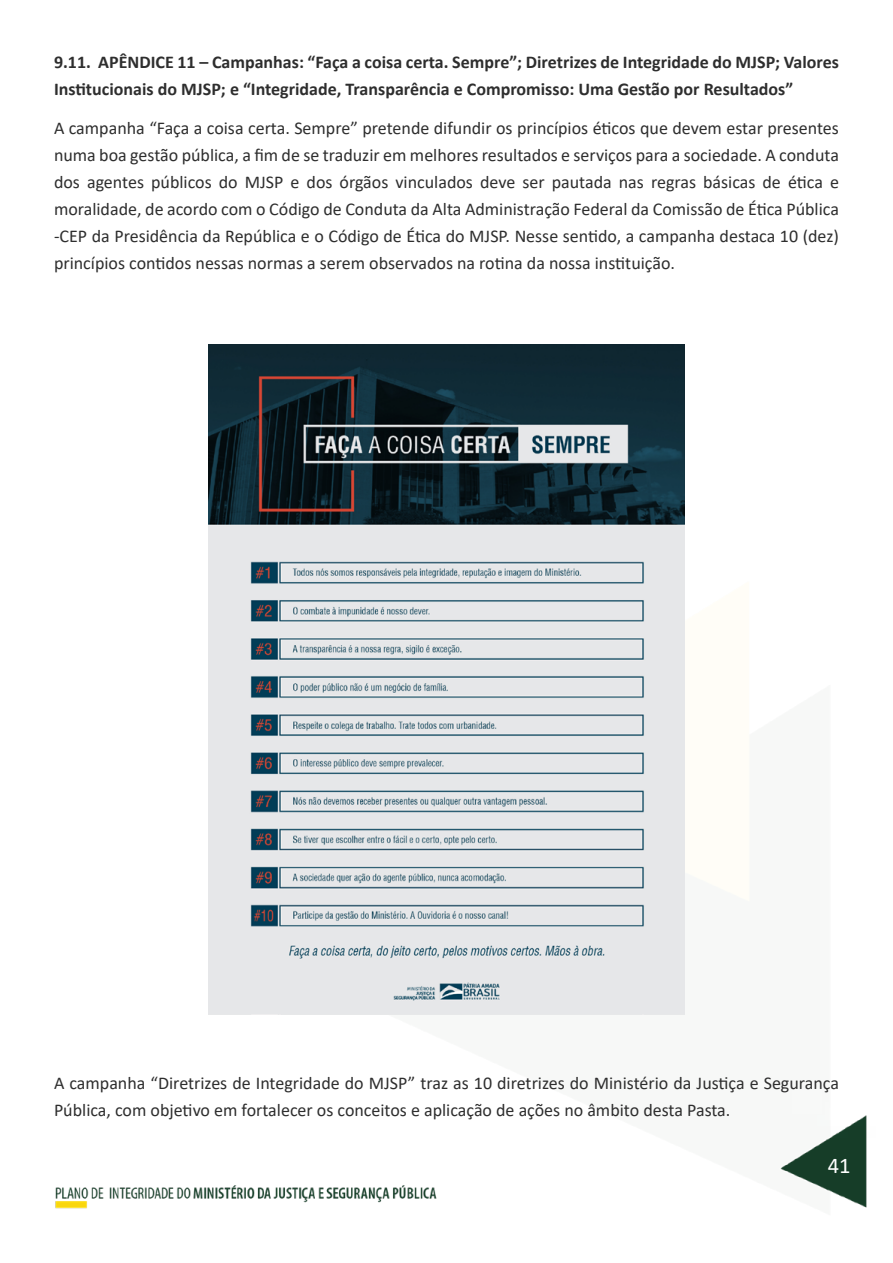
<style>
.page{position:relative;width:893px;height:1263px;background:#fff}
.page>*{position:absolute;margin:0;border:0;box-sizing:border-box;transform-origin:0 0}
.t1{font:22.5px "Calibri";color:#fff}
.t2{font:18px/27px "Calibri";color:#2e2e2e;text-align:justify}
.t3{font:700 18px/27px "Calibri";color:#2e2e2e}
</style>
<div class="page">
<img style="left:55px;top:344px;width:812px;height:865px">
<img style="left:209px;top:344px;width:475px;height:671px">
<p class="t3" style="left:54px;top:48px;width:786px">9.11. APÊNDICE 11 – Campanhas: “Faça a coisa certa. Sempre”; Diretrizes de Integridade do MJSP; Valores<br>Institucionais do MJSP; e “Integridade, Transparência e Compromisso: Uma Gestão por Resultados”</p>
<p class="t2" style="left:54px;top:114px;width:786px">A campanha “Faça a coisa certa. Sempre” pretende difundir os princípios éticos que devem estar presentes numa boa gestão pública, a fim de se traduzir em melhores resultados e serviços para a sociedade. A conduta dos agentes públicos do MJSP e dos órgãos vinculados deve ser pautada nas regras básicas de ética e moralidade, de acordo com o Código de Conduta da Alta Administração Federal da Comissão de Ética Pública -CEP da Presidência da República e o Código de Ética do MJSP. Nesse sentido, a campanha destaca 10 (dez) princípios contidos nessas normas a serem observados na rotina da nossa instituição.</p>
<p class="t2" style="left:54px;top:1069px;width:786px">A campanha “Diretrizes de Integridade do MJSP” traz as 10 diretrizes do Ministério da Justiça e Segurança<br>Pública, com objetivo em fortalecer os conceitos e aplicação de ações no âmbito desta Pasta.</p>
<p class="t1" style="left:828px;top:1149px;width:24px">41</p>
</div>
